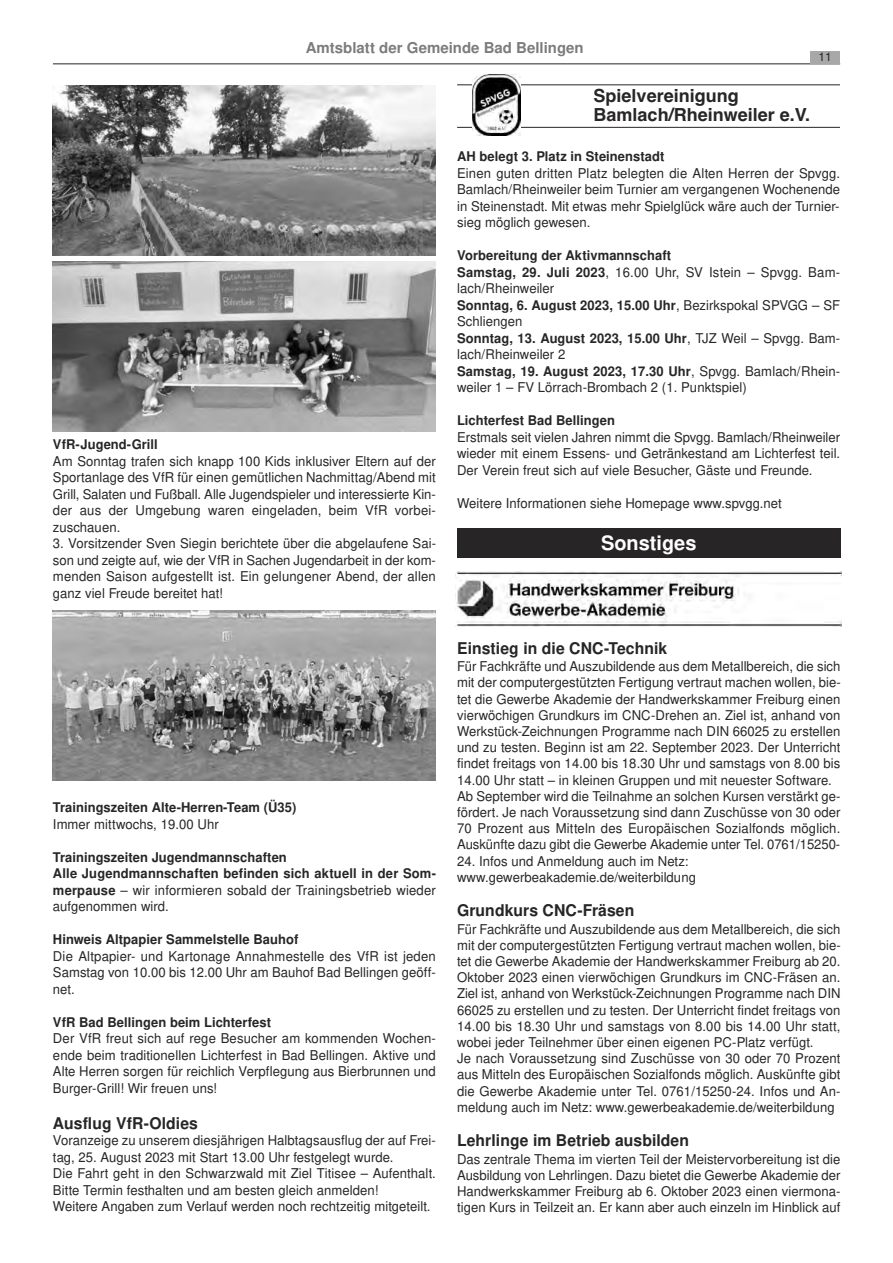
<style>
.page{position:relative;width:893px;height:1263px;background:#fff}
.page>*{position:absolute;margin:0;border:0;box-sizing:border-box;transform-origin:0 0}
.t1{font:700 19.95px "Nimbus San L";color:#fff}
.t2{font:700 18px/18.6px "Helvetica";color:#272526}
.t3{font:700 16.2px "Nimbus San L";letter-spacing:.005em;color:#272526}
.t4{font:700 15px "Nimbus San L";color:#7d7c7d}
.t5{font:13.5px/16.2px "Nimbus San L";letter-spacing:.005em;color:#272526;text-align:justify}
.t6{font:700 13.35px/16.5px "Nimbus San L";letter-spacing:.005em;color:#272526}
.t7{font:12px "Nimbus San L";color:#272526}
.s1{font-weight:700;font-size:13.35px}
.s2{font-weight:400;font-size:13.5px}
</style>
<div class="page">
<hr style="left:53px;top:63px;width:787px;height:1px;background:#272526">
<div style="left:810px;top:51px;width:30px;height:12px;background:#a8a8a8"></div>
<img style="left:53px;top:85px;width:383px;height:170px">
<img style="left:53px;top:261px;width:383px;height:170px">
<img style="left:53px;top:610px;width:383px;height:171px">
<hr style="left:457px;top:84px;width:383px;height:1px;background:#272526">
<hr style="left:457px;top:127px;width:383px;height:1px;background:#272526">
<img style="left:472px;top:75px;width:49px;height:60px">
<div style="left:457px;top:529px;width:383px;height:29px;background:#272526"></div>
<img style="left:455px;top:572px;width:386px;height:55px">
<p class="t4" style="left:306px;top:42px;width:279px">Amtsblatt der Gemeinde Bad Bellingen</p>
<p class="t7" style="left:818px;top:52px;width:15px">11</p>
<p class="t6" style="left:53px;top:438px;width:106px">VfR-Jugend-Grill</p>
<p class="t5" style="left:53px;top:454px;width:384px">Am Sonntag trafen sich knapp 100 Kids inklusiver Eltern auf der Sportanlage des VfR für einen gemütlichen Nachmittag/Abend mit Grill, Salaten und Fußball. Alle Jugendspieler und interessierte Kin&shy;der aus der Umgebung waren eingeladen, beim VfR vorbei&shy;zuschauen.</p>
<p class="t5" style="left:53px;top:537px;width:384px">3. Vorsitzender Sven Siegin berichtete über die abgelaufene Sai&shy;son und zeigte auf, wie der VfR in Sachen Jugendarbeit in der kom&shy;menden Saison aufgestellt ist. Ein gelungener Abend, der allen ganz viel Freude bereitet hat!</p>
<p class="t6" style="left:53px;top:801px;width:245px">Trainingszeiten Alte-Herren-Team (Ü35)</p>
<p class="t5" style="left:53px;top:817px;width:167px">Immer mittwochs, 19.00 Uhr</p>
<p class="t6" style="left:53px;top:850px;width:384px">Trainingszeiten Jugendmannschaften<br>Alle Jugendmannschaften befinden sich aktuell in der Som-</p>
<p class="t5" style="left:53px;top:883px;width:384px"><span class="s1">merpause</span> – wir informieren sobald der Trainingsbetrieb wieder aufgenommen wird.</p>
<p class="t6" style="left:53px;top:933px;width:247px">Hinweis Altpapier Sammelstelle Bauhof</p>
<p class="t5" style="left:53px;top:949px;width:384px">Die Altpapier- und Kartonage Annahmestelle des VfR ist jeden Samstag von 10.00 bis 12.00 Uhr am Bauhof Bad Bellingen geöff&shy;net.</p>
<p class="t6" style="left:53px;top:1015px;width:220px">VfR Bad Bellingen beim Lichterfest</p>
<p class="t5" style="left:53px;top:1032px;width:384px">Der VfR freut sich auf rege Besucher am kommenden Wochen&shy;ende beim traditionellen Lichterfest in Bad Bellingen. Aktive und Alte Herren sorgen für reichlich Verpflegung aus Bierbrunnen und Burger-Grill! Wir freuen uns!</p>
<p class="t3" style="left:53px;top:1117px;width:146px">Ausflug VfR-Oldies</p>
<p class="t5" style="left:53px;top:1134px;width:384px;text-align:left">Voranzeige zu unserem diesjährigen Halbtagsausflug der auf Frei&shy;tag, 25. August 2023 mit Start 13.00 Uhr festgelegt wurde.<br>Die Fahrt geht in den Schwarzwald mit Ziel Titisee – Aufenthalt.<br>Bitte Termin festhalten und am besten gleich anmelden!<br>Weitere Angaben zum Verlauf werden noch rechtzeitig mitgeteilt.</p>
<h2 class="t2" style="left:593px;top:88px;width:218px">Spielvereinigung<br>Bamlach/Rheinweiler e.V.</h2>
<p class="t6" style="left:457px;top:150px;width:209px">AH belegt 3. Platz in Steinenstadt</p>
<p class="t5" style="left:457px;top:166px;width:384px">Einen guten dritten Platz belegten die Alten Herren der Spvgg.<br>Bamlach/Rheinweiler beim Turnier am vergangenen Wochenende in Steinenstadt. Mit etwas mehr Spielglück wäre auch der Turnier&shy;sieg möglich gewesen.</p>
<p class="t6" style="left:457px;top:249px;width:216px">Vorbereitung der Aktivmannschaft</p>
<p class="t5" style="left:457px;top:265px;width:384px"><span class="s1">Samstag, 29. Juli 2023</span>, 16.00 Uhr, SV Istein – Spvgg. Bam&shy;lach/Rheinweiler</p>
<p class="t6" style="left:457px;top:298px;width:384px">Sonntag, 6. August 2023, 15.00 Uhr<span class="s2">, Bezirkspokal SPVGG – SF</span></p>
<p class="t5" style="left:457px;top:315px;width:67px">Schliengen</p>
<p class="t6" style="left:457px;top:331px;width:384px">Sonntag, 13. August 2023, 15.00 Uhr<span class="s2">, TJZ Weil – Spvgg. Bam-</span></p>
<p class="t5" style="left:457px;top:348px;width:110px">lach/Rheinweiler 2</p>
<p class="t6" style="left:457px;top:364px;width:384px">Samstag, 19. August 2023, 17.30 Uhr<span class="s2">, Spvgg. Bamlach/Rhein-</span></p>
<p class="t5" style="left:457px;top:381px;width:291px">weiler 1 – FV Lörrach-Brombach 2 (1. Punktspiel)</p>
<p class="t6" style="left:457px;top:414px;width:159px">Lichterfest Bad Bellingen</p>
<p class="t5" style="left:457px;top:430px;width:384px">Erstmals seit vielen Jahren nimmt die Spvgg. Bamlach/Rheinweiler wieder mit einem Essens- und Getränkestand am Lichterfest teil.<br>Der Verein freut sich auf viele Besucher, Gäste und Freunde.</p>
<p class="t5" style="left:457px;top:496px;width:326px">Weitere Informationen siehe Homepage www.spvgg.net</p>
<h1 class="t1" style="left:601px;top:535px;width:97px">Sonstiges</h1>
<p class="t3" style="left:457px;top:642px;width:212px">Einstieg in die CNC-Technik</p>
<p class="t5" style="left:457px;top:660px;width:385px;text-align:left">Für Fachkräfte und Auszubildende aus dem Metallbereich, die sich mit der computergestützten Fertigung vertraut machen wollen, bie&shy;tet die Gewerbe Akademie der Handwerkskammer Freiburg einen vierwöchigen Grundkurs im CNC-Drehen an. Ziel ist, anhand von Werkstück-Zeichnungen Programme nach DIN 66025 zu erstellen und zu testen. Beginn ist am 22. September 2023. Der Unterricht findet freitags von 14.00 bis 18.30 Uhr und samstags von 8.00 bis 14.00 Uhr statt – in kleinen Gruppen und mit neuester Software.<br>Ab September wird die Teilnahme an solchen Kursen verstärkt ge&shy;fördert. Je nach Voraussetzung sind dann Zuschüsse von 30 oder 70 Prozent aus Mitteln des Europäischen Sozialfonds möglich.<br>Auskünfte dazu gibt die Gewerbe Akademie unter Tel. 0761/15250-</p>
<p class="t5" style="left:457px;top:854px;width:240px">24. Infos und Anmeldung auch im Netz: www.gewerbeakademie.de/weiterbildung</p>
<p class="t3" style="left:457px;top:904px;width:179px">Grundkurs CNC-Fräsen</p>
<p class="t5" style="left:457px;top:922px;width:385px;text-align:left">Für Fachkräfte und Auszubildende aus dem Metallbereich, die sich mit der computergestützten Fertigung vertraut machen wollen, bie&shy;tet die Gewerbe Akademie der Handwerkskammer Freiburg ab 20.<br>Oktober 2023 einen vierwöchigen Grundkurs im CNC-Fräsen an.<br>Ziel ist, anhand von Werkstück-Zeichnungen Programme nach DIN 66025 zu erstellen und zu testen. Der Unterricht findet freitags von 14.00 bis 18.30 Uhr und samstags von 8.00 bis 14.00 Uhr statt, wobei jeder Teilnehmer über einen eigenen PC-Platz verfügt.<br>Je nach Voraussetzung sind Zuschüsse von 30 oder 70 Prozent aus Mitteln des Europäischen Sozialfonds möglich. Auskünfte gibt die Gewerbe Akademie unter Tel. 0761/15250-24. Infos und An&shy;meldung auch im Netz: www.gewerbeakademie.de/weiterbildung</p>
<p class="t3" style="left:457px;top:1134px;width:233px">Lehrlinge im Betrieb ausbilden</p>
<p class="t5" style="left:457px;top:1152px;width:385px">Das zentrale Thema im vierten Teil der Meistervorbereitung ist die Ausbildung von Lehrlingen. Dazu bietet die Gewerbe Akademie der Handwerkskammer Freiburg ab 6. Oktober 2023 einen viermona&shy;tigen Kurs in Teilzeit an. Er kann aber auch einzeln im Hinblick auf</p>
</div>
